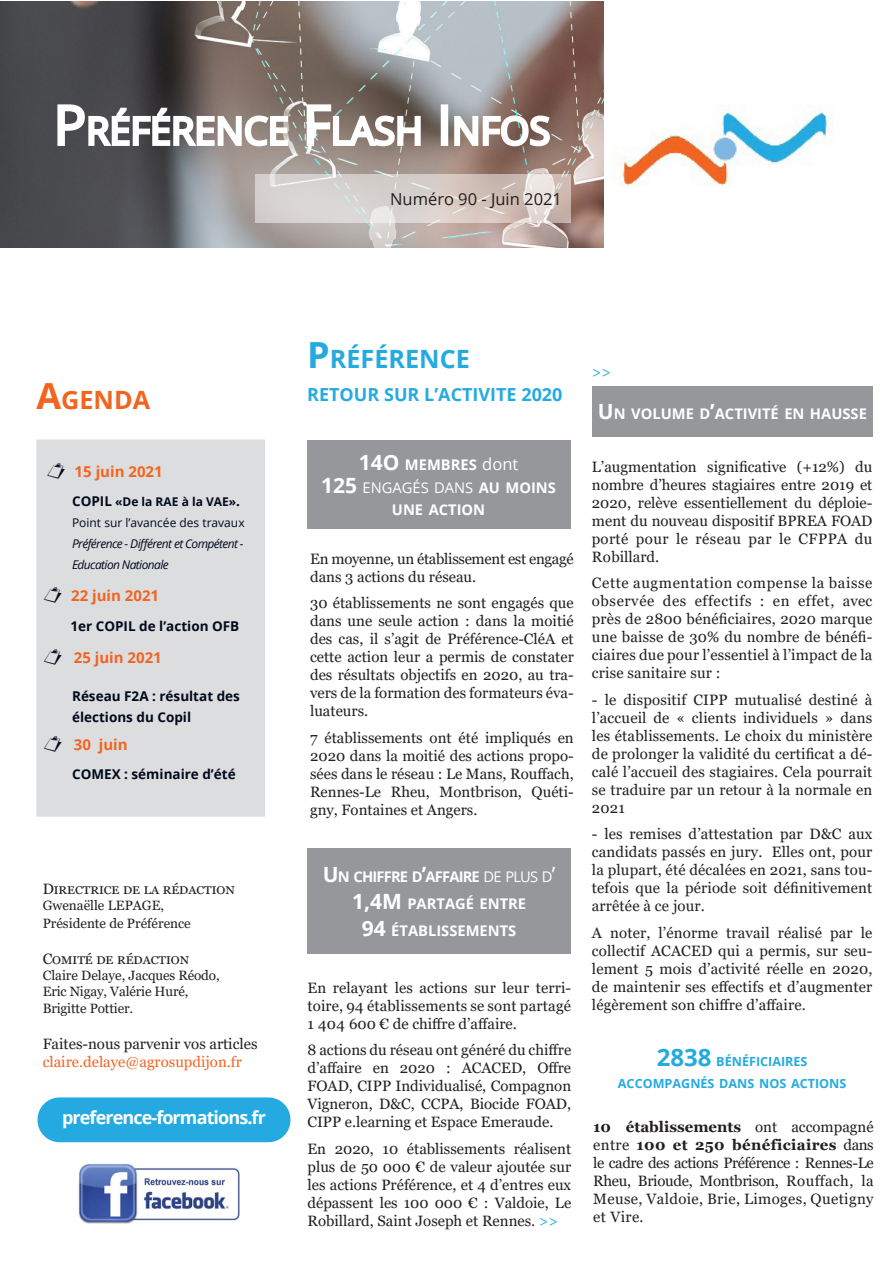
<style>
.page{position:relative;width:893px;height:1263px;background:#fff}
.page>*{position:absolute;margin:0;border:0;box-sizing:border-box;transform-origin:0 0}
.t1{font:37.8px "Open Sans";color:#fff}
.Titre_Rubriques{font:700 25.2px "Open Sans";color:#24aae1}
.t2{font:700 25.2px "Open Sans";color:#f36421}
.Titre_Rubriques-2{font:700 18px "Open Sans";letter-spacing:-.05em;color:#fff}
.Titre_Rubriques-3{font:700 18px "Open Sans";color:#24aae1}
.t3{font:16.5px "Open Sans";color:#231f20}
.Texte_contenus{font:15px/18px "Georgia";letter-spacing:.01em;color:#231f20;text-align:justify}
.Texte_contenus-2{font:15px/18px "Georgia";letter-spacing:-.02em;color:#231f20}
.Agenda-dates{font:700 15px "Open Sans";color:#f36421}
.t4{font:15px "Georgia";color:#f36421}
.Texte_contenus-3{font:15px "Georgia";letter-spacing:.16em;color:#231f20}
.Texte_contenus-4{font:15px "Georgia";letter-spacing:.11em;color:#231f20}
.Texte_contenus-5{font:15px "Georgia";color:#24aae1}
.Titre_Rubriques-4{font:700 14.7px/22.5px "Open Sans";color:#fff;text-align:center}
.Titre_Rubriques-5{font:700 14.7px/27px "Open Sans";letter-spacing:-.055em;color:#fff;text-align:center}
.t5{font:13.5px "Georgia";color:#231f20}
.Agenda-dates-2{font:700 13.5px/21px "Open Sans";color:#000a1c}
.t6{font:700 12.6px "Open Sans";color:#24aae1}
.Agenda-dates-3{font:italic 12px/21px "Open Sans";letter-spacing:-.05em;color:#000a1c}
.s1{font-size:54px}
.s2{font-size:36px}
.s3{font-weight:700;font-style:normal;font-size:13.5px}
.s4{font-weight:700;font-style:normal}
.s5{font-style:normal}
.s6{font-size:21px}
.s7{font-weight:400;font-size:16.5px}
.s8{font-weight:400}
.s9{font-weight:400;font-size:21px}
.s10{color:#24aae1}
.s11{font-size:24px}
.s12{font-weight:700}
</style>
<div class="page">
<img style="left:616px;top:105px;width:216px;height:81px">
<img style="left:0;top:1px;width:604px;height:247px">
<img style="left:78px;top:1163px;width:162px;height:61px">
<div style="left:38px;top:1098px;width:252px;height:43px;background:#24aae1;border-radius:21px"></div>
<div style="left:38px;top:1097px;width:252px;height:45px;border:2px solid #24aae1;border-radius:21px"></div>
<div style="left:39px;top:442px;width:223px;height:372px;background:#dcdddf"></div>
<div style="left:36px;top:439px;width:229px;height:378px;border:6px solid #dcdddf"></div>
<div style="left:307px;top:440px;width:263px;height:89px;background:#95979a"></div>
<div style="left:307px;top:848px;width:264px;height:106px;background:#95979a"></div>
<div style="left:592px;top:386px;width:281px;height:50px;background:#95979a"></div>
<svg style="left:255px;top:174px;width:315px;height:49px;background:#d7cfcb"></svg>
<h1 class="t1" style="left:54px;top:105px;width:498px"><span class="s1">P</span>RÉFÉRENCE <span class="s1">F</span>LASH <span class="s1">I</span>NFOS</h1>
<p class="t3" style="left:390px;top:188px;width:173px">Numéro 90 - Juin 2021</p>
<p class="t2" style="left:36px;top:382px;width:115px"><span class="s2">A</span>GENDA</p>
<p class="Agenda-dates" style="left:75px;top:461px;width:90px">15 juin 2021</p>
<p class="Agenda-dates-3" style="left:72px;top:491px;width:174px"><span class="s3">COPIL</span> <span class="s4">«De la RAE à la VAE»</span><span class="s3">.<br></span><span class="s5">Point sur l’avancée des travaux<br></span>Préférence - Différent et Compétent -<br>Education Nationale</p>
<p class="Agenda-dates" style="left:71px;top:585px;width:90px">22 juin 2021</p>
<p class="Agenda-dates-2" style="left:70px;top:615px;width:170px">1er COPIL de l’action OFB</p>
<p class="Agenda-dates" style="left:74px;top:647px;width:90px">25 juin 2021</p>
<p class="Agenda-dates-2" style="left:72px;top:685px;width:169px">Réseau F2A : résultat des élections du Copil</p>
<p class="Agenda-dates" style="left:74px;top:734px;width:55px">30 juin</p>
<p class="Agenda-dates-2" style="left:72px;top:763px;width:165px">COMEX : séminaire d’été</p>
<p class="Texte_contenus-3" style="left:43px;top:879px;width:193px">Directrice de la rédaction</p>
<p class="t5" style="left:43px;top:897px;width:123px">Gwenaëlle LEPAGE,</p>
<p class="t5" style="left:43px;top:915px;width:150px">Présidente de Préférence</p>
<p class="Texte_contenus-4" style="left:43px;top:950px;width:148px">Comité de rédaction</p>
<p class="t5" style="left:43px;top:967px;width:179px">Claire Delaye, Jacques Réodo,</p>
<p class="t5" style="left:43px;top:983px;width:147px">Eric Nigay, Valérie Huré,</p>
<p class="t5" style="left:43px;top:1000px;width:92px">Brigitte Pottier.</p>
<p class="Texte_contenus" style="left:43px;top:1035px;width:216px">Faites-nous parvenir vos articles</p>
<p class="t4" style="left:43px;top:1052px;width:201px">claire.delaye@agrosupdijon.fr</p>
<p class="Titre_Rubriques-2" style="left:62px;top:1104px;width:205px">preference-formations.fr</p>
<p class="Titre_Rubriques" style="left:307px;top:341px;width:164px"><span class="s2">P</span>RÉFÉRENCE</p>
<p class="Titre_Rubriques-3" style="left:307px;top:381px;width:257px">RETOUR SUR L’ACTIVITE 2020</p>
<p class="Titre_Rubriques-4" style="left:359px;top:453px;width:161px"><span class="s6">14O</span> MEMBRES <span class="s7">dont</span></p>
<p class="Titre_Rubriques-4" style="left:321px;top:475px;width:236px"><span class="s6">125</span> <span class="s8">ENGAGÉS DANS</span> AU MOINS<br>UNE ACTION</p>
<p class="Texte_contenus-2" style="left:310px;top:550px;width:265px">En moyenne, un établissement est engagé dans 3 actions du réseau.</p>
<p class="Texte_contenus" style="left:310px;top:594px;width:265px">30 établissements ne sont engagés que dans une seule action : dans la moitié des cas, il s’agit de Préférence-CléA et cette action leur a permis de constater des résultats objectifs en 2020, au tra&shy;vers de la formation des formateurs éva&shy;luateurs.</p>
<p class="Texte_contenus" style="left:310px;top:729px;width:265px">7 établissements ont été impliqués en 2020 dans la moitié des actions propo&shy;sées dans le réseau : Le Mans, Rouffach, Rennes-Le Rheu, Montbrison, Quéti&shy;gny, Fontaines et Angers.</p>
<p class="Titre_Rubriques-5" style="left:323px;top:863px;width:234px"><span class="s6">U</span> N CHIFFRE D<span class="s6">’</span>AFFAIRE <span class="s8">DE PLUS D</span><span class="s9">’<br></span><span class="s6">1,4M</span> PARTAGÉ ENTRE</p>
<p class="Titre_Rubriques-4" style="left:362px;top:919px;width:156px"><span class="s6">94</span> ÉTABLISSEMENTS</p>
<p class="Texte_contenus" style="left:307px;top:979px;width:265px">En relayant les actions sur leur terri&shy;toire, 94 établissements se sont partagé 1 404 600 € de chiffre d’affaire.</p>
<p class="Texte_contenus" style="left:307px;top:1041px;width:265px">8 actions du réseau ont généré du chiffre d’affaire en 2020 : ACACED, Offre FOAD, CIPP Individualisé, Compagnon Vigneron, D&amp;C, CCPA, Biocide FOAD, CIPP e.learning et Espace Emeraude.</p>
<p class="Texte_contenus" style="left:307px;top:1140px;width:265px">En 2020, 10 établissements réalisent plus de 50 000 € de valeur ajoutée sur les actions Préférence, et 4 d’entres eux dépassent les 100 000 € : Valdoie, Le Robillard, Saint Joseph et Rennes. <span class="s10">&gt;&gt;</span></p>
<p class="Texte_contenus-5" style="left:592px;top:362px;width:21px">&gt;&gt;</p>
<p class="Titre_Rubriques-4" style="left:598px;top:402px;width:271px"><span class="s6">U</span> N VOLUME D<span class="s6">’</span>ACTIVITÉ EN HAUSSE</p>
<p class="Texte_contenus" style="left:592px;top:458px;width:282px">L’augmentation significative (+12%) du nombre d’heures stagiaires entre 2019 et 2020, relève essentiellement du déploie&shy;ment du nouveau dispositif BPREA FOAD porté pour le réseau par le CFPPA du Robillard.</p>
<p class="Texte_contenus" style="left:592px;top:574px;width:282px">Cette augmentation compense la baisse observée des effectifs : en effet, avec près de 2800 bénéficiaires, 2020 marque une baisse de 30% du nombre de bénéfi&shy;ciaires due pour l’essentiel à l’impact de la crise sanitaire sur :</p>
<p class="Texte_contenus" style="left:592px;top:691px;width:282px">- le dispositif CIPP mutualisé destiné à l’accueil de « clients individuels » dans les établissements. Le choix du ministère de prolonger la validité du certificat a dé&shy;calé l’accueil des stagiaires. Cela pourrait se traduire par un retour à la normale en 2021</p>
<p class="Texte_contenus" style="left:592px;top:825px;width:282px">- les remises d’attestation par D&amp;C aux candidats passés en jury. Elles ont, pour la plupart, été décalées en 2021, sans tou&shy;tefois que la période soit définitivement arrêtée à ce jour.</p>
<p class="Texte_contenus" style="left:592px;top:924px;width:282px">A noter, l’énorme travail réalisé par le collectif ACACED qui a permis, sur seu&shy;lement 5 mois d’activité réelle en 2020, de maintenir ses effectifs et d’augmenter légèrement son chiffre d’affaire.</p>
<p class="t6" style="left:657px;top:1053px;width:152px"><span class="s11">2838</span> BÉNÉFICIAIRES</p>
<p class="t6" style="left:618px;top:1074px;width:230px">ACCOMPAGNÉS DANS NOS ACTIONS</p>
<p class="Texte_contenus" style="left:593px;top:1118px;width:282px"><span class="s12">10 établissements</span> ont accompagné entre <span class="s12">100 et 250 bénéficiaires</span> dans le cadre des actions Préférence : Rennes-Le Rheu, Brioude, Montbrison, Rouffach, la Meuse, Valdoie, Brie, Limoges, Quetigny et Vire.</p>
</div>
